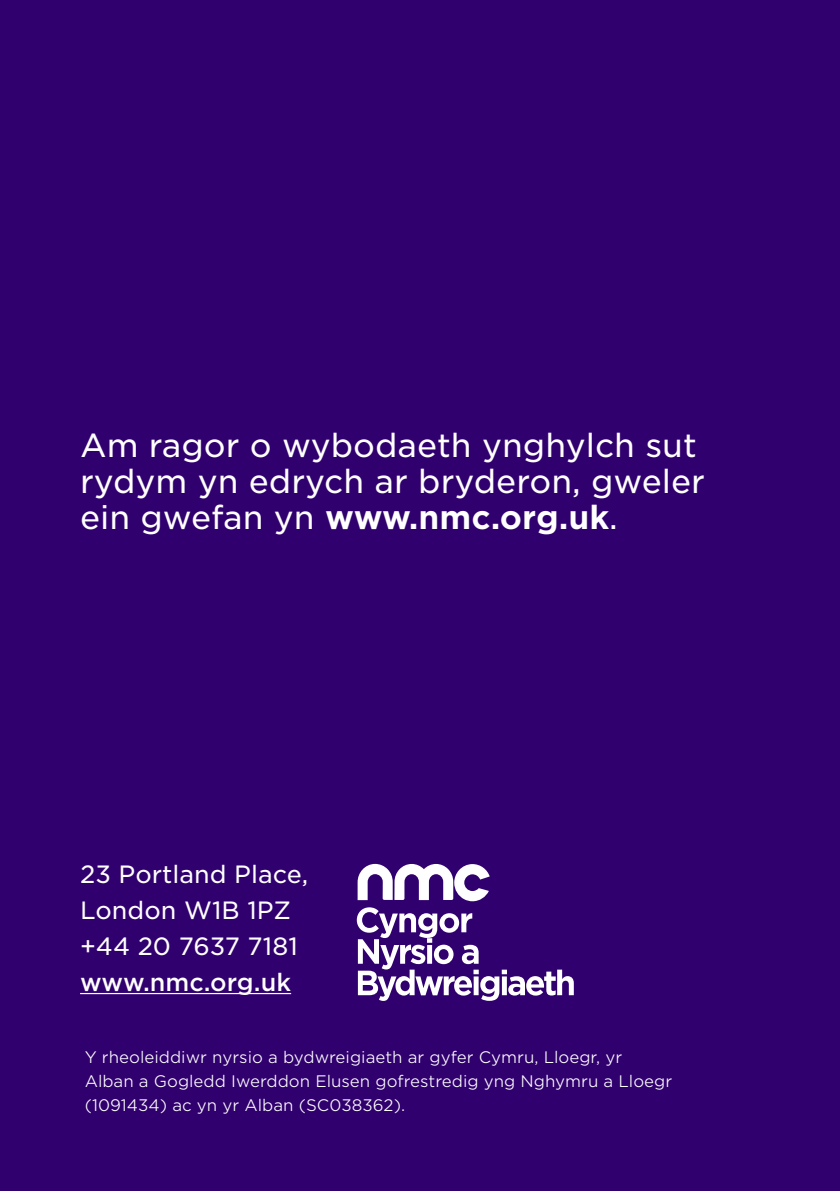
<style>
.page{position:relative;width:840px;height:1191px;background:#fff}
.page>*{position:absolute;margin:0;border:0;box-sizing:border-box;transform-origin:0 0}
.t1{font:32px/36px "Gotham S Sm";color:#fff}
.t2{font:24px/36px "Gotham S Sm";color:#fff}
.t3{font:500 24px "Gotham S Sm";color:#fff}
.t4{font:300 16px/24px "Gotham S Sm";color:#fff}
.s1{font-weight:700}
</style>
<div class="page">
<div style="left:0;top:0;width:839px;height:1191px;background:#31006f"></div>
<hr style="left:80px;top:993px;width:211px;height:1px;background:#fff">
<svg style="left:357px;top:864px;width:132px;height:37px"></svg>
<svg style="left:356px;top:907px;width:217px;height:94px"></svg>
<h1 class="t1" style="left:80px;top:427px;width:626px">Am ragor o wybodaeth ynghylch sut rydym yn edrych ar bryderon, gweler ein gwefan yn <span class="s1">www.nmc.org.uk</span>.</h1>
<h2 class="t2" style="left:80px;top:856px;width:229px">23 Portland Place,<br>London W1B 1PZ +44 20 7637 7181</h2>
<h2 class="t3" style="left:80px;top:966px;width:212px">www.nmc.org.uk</h2>
<p class="t4" style="left:85px;top:1044px;width:588px">Y rheoleiddiwr nyrsio a bydwreigiaeth ar gyfer Cymru, Lloegr, yr<br>Alban a Gogledd Iwerddon Elusen gofrestredig yng Nghymru a Lloegr (1091434) ac yn yr Alban (SC038362).</p>
</div>
